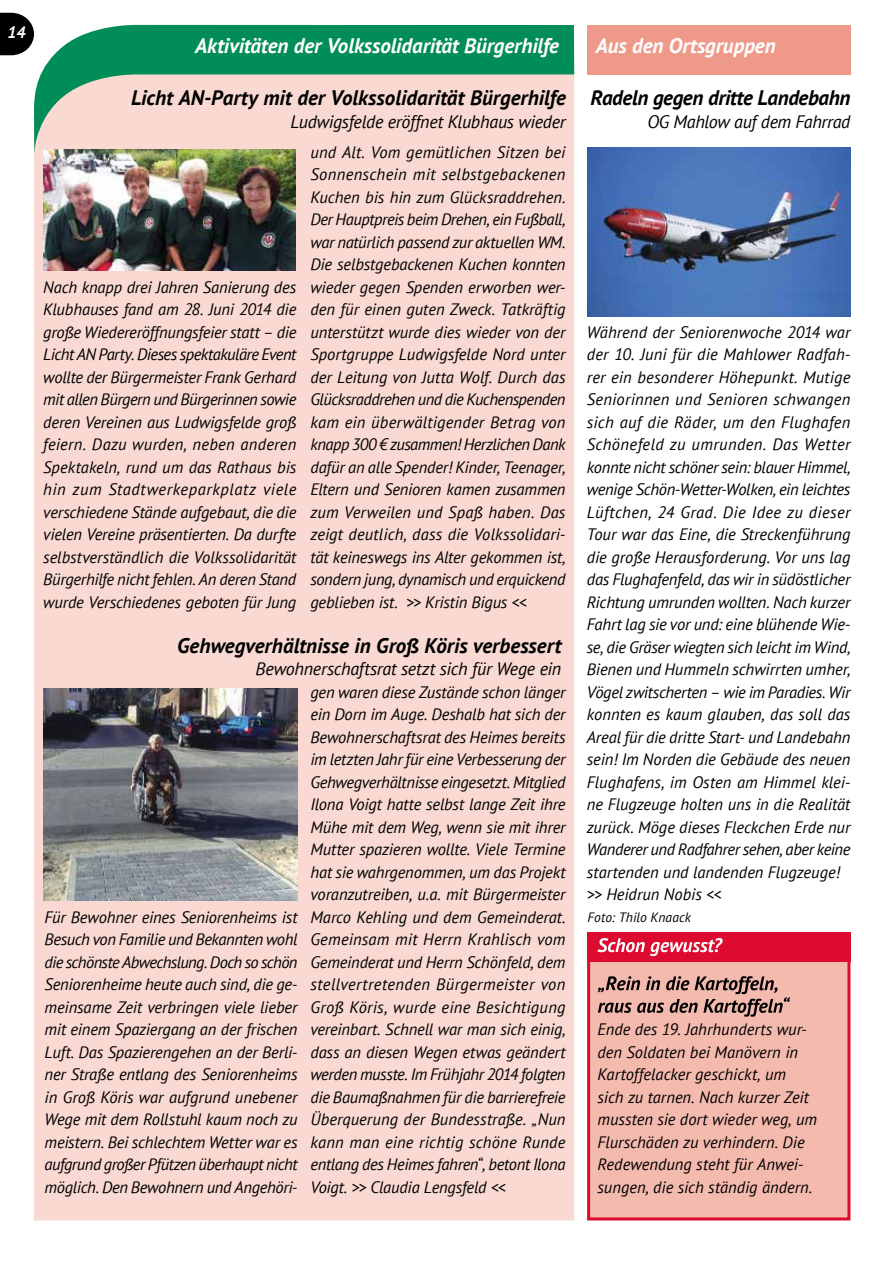
<style>
.page{position:relative;width:893px;height:1263px;background:#fff}
.page>*{position:absolute;margin:0;border:0;box-sizing:border-box;transform-origin:0 0}
.t1{font:italic 700 21px "PT Sans";color:#000}
.t2{font:italic 700 21px "PT Sans";color:#fff}
.t3{font:italic 18px "PT Sans";letter-spacing:-.015em;color:#000}
.t4{font:italic 16.5px/22.5px "PT Sans";letter-spacing:-.005em;color:#000;text-align:justify}
.t5{font:italic 700 16.5px "PT Sans";color:#fff}
.t6{font:italic 13.5px "PT Sans";letter-spacing:.005em;color:#000}
</style>
<div class="page">
<svg style="left:0;top:13px;width:33px;height:42px"></svg>
<div style="left:34px;top:155px;width:540px;height:1065px;background:#f9d9d1"></div>
<svg style="left:33px;top:24px;width:541px;height:131px;background:#98bca3"></svg>
<div style="left:587px;top:25px;width:263px;height:49px;background:#ef998b"></div>
<img style="left:44px;top:149px;width:252px;height:122px">
<img style="left:587px;top:147px;width:263px;height:170px">
<div style="left:587px;top:948px;width:263px;height:272px;background:#f5baae;border:3px solid #dd0b2f"></div>
<div style="left:587px;top:932px;width:263px;height:29px;background:#dd0b2f"></div>
<img style="left:44px;top:688px;width:253px;height:213px">
<svg style="left:598px;top:976px;width:192px;height:41px"></svg>
<svg style="left:597px;top:938px;width:126px;height:18px"></svg>
<p class="t5" style="left:8px;top:21px;width:19px">14</p>
<p class="t2" style="left:195px;top:31px;width:365px">Aktivitäten der Volkssolidarität Bürgerhilfe</p>
<p class="t2" style="left:596px;top:31px;width:181px">Aus den Ortsgruppen</p>
<p class="t1" style="left:131px;top:84px;width:436px">Licht AN-Party mit der Volkssolidarität Bürgerhilfe</p>
<p class="t3" style="left:290px;top:110px;width:277px">Ludwigsfelde eröffnet Klubhaus wieder</p>
<p class="t4" style="left:43px;top:275px;width:255px">Nach knapp drei Jahren Sanierung des Klubhauses fand am 28. Juni 2014 die große Wiedereröffnungsfeier statt – die Licht AN Party. Dieses spektakuläre Event wollte der Bürgermeister Frank Gerhard mit allen Bürgern und Bürgerinnen sowie deren Vereinen aus Ludwigsfelde groß feiern. Dazu wurden, neben anderen Spektakeln, rund um das Rathaus bis hin zum Stadtwerkeparkplatz viele verschiedene Stände aufgebaut, die die vielen Vereine präsentierten. Da durfte selbstverständlich die Volkssolidarität Bürgerhilfe nicht fehlen. An deren Stand wurde Verschiedenes geboten für Jung</p>
<p class="t4" style="left:310px;top:140px;width:257px">und Alt. Vom gemütlichen Sitzen bei Sonnenschein mit selbstgebackenen Kuchen bis hin zum Glücksraddrehen.<br>Der Hauptpreis beim Drehen, ein Fußball, war natürlich passend zur aktuellen WM.<br>Die selbstgebackenen Kuchen konnten wieder gegen Spenden erworben wer&shy;den für einen guten Zweck. Tatkräftig unterstützt wurde dies wieder von der Sportgruppe Ludwigsfelde Nord unter der Leitung von Jutta Wolf. Durch das Glücksraddrehen und die Kuchenspenden kam ein überwältigender Betrag von knapp 300 € zusammen! Herzlichen Dank dafür an alle Spender! Kinder, Teenager, Eltern und Senioren kamen zusammen zum Verweilen und Spaß haben. Das zeigt deutlich, dass die Volkssolidari&shy;tät keineswegs ins Alter gekommen ist, sondern jung, dynamisch und erquickend geblieben ist. &gt;&gt; Kristin Bigus &lt;&lt;</p>
<p class="t1" style="left:177px;top:631px;width:386px">Gehwegverhältnisse in Groß Köris verbessert</p>
<p class="t3" style="left:256px;top:657px;width:307px">Bewohnerschaftsrat setzt sich für Wege ein</p>
<p class="t4" style="left:45px;top:905px;width:255px">Für Bewohner eines Seniorenheims ist Besuch von Familie und Bekannten wohl die schönste Abwechslung. Doch so schön Seniorenheime heute auch sind, die ge&shy;meinsame Zeit verbringen viele lieber mit einem Spaziergang an der frischen Luft. Das Spazierengehen an der Berli&shy;ner Straße entlang des Seniorenheims in Groß Köris war aufgrund unebener Wege mit dem Rollstuhl kaum noch zu meistern. Bei schlechtem Wetter war es aufgrund großer Pfützen überhaupt nicht möglich. Den Bewohnern und Angehöri-</p>
<p class="t4" style="left:310px;top:680px;width:257px">gen waren diese Zustände schon länger ein Dorn im Auge. Deshalb hat sich der Bewohnerschaftsrat des Heimes bereits im letzten Jahr für eine Verbesserung der Gehwegverhältnisse eingesetzt. Mitglied Ilona Voigt hatte selbst lange Zeit ihre Mühe mit dem Weg, wenn sie mit ihrer Mutter spazieren wollte. Viele Termine hat sie wahrgenommen, um das Projekt voranzutreiben, u.a. mit Bürgermeister Marco Kehling und dem Gemeinderat.<br>Gemeinsam mit Herrn Krahlisch vom Gemeinderat und Herrn Schönfeld, dem stellvertretenden Bürgermeister von Groß Köris, wurde eine Besichtigung vereinbart. Schnell war man sich einig, dass an diesen Wegen etwas geändert werden musste. Im Frühjahr 2014 folgten die Baumaßnahmen für die barrierefreie Überquerung der Bundesstraße. „Nun kann man eine richtig schöne Runde entlang des Heimes fahren“, betont Ilona Voigt. &gt;&gt; Claudia Lengsfeld &lt;&lt;</p>
<p class="t1" style="left:590px;top:84px;width:262px">Radeln gegen dritte Landebahn</p>
<p class="t3" style="left:647px;top:110px;width:205px">OG Mahlow auf dem Fahrrad</p>
<p class="t4" style="left:587px;top:320px;width:265px;text-align:left">Während der Seniorenwoche 2014 war der 10. Juni für die Mahlower Radfah&shy;rer ein besonderer Höhepunkt. Mutige Seniorinnen und Senioren schwangen sich auf die Räder, um den Flughafen Schönefeld zu umrunden. Das Wetter konnte nicht schöner sein: blauer Himmel, wenige Schön-Wetter-Wolken, ein leichtes Lüftchen, 24 Grad. Die Idee zu dieser Tour war das Eine, die Streckenführung die große Herausforderung. Vor uns lag das Flughafenfeld, das wir in südöstlicher Richtung umrunden wollten. Nach kurzer Fahrt lag sie vor und: eine blühende Wie&shy;se, die Gräser wiegten sich leicht im Wind, Bienen und Hummeln schwirrten umher, Vögel zwitscherten – wie im Paradies. Wir konnten es kaum glauben, das soll das Areal für die dritte Start- und Landebahn sein! Im Norden die Gebäude des neuen Flughafens, im Osten am Himmel klei&shy;ne Flugzeuge holten uns in die Realität zurück. Möge dieses Fleckchen Erde nur Wanderer und Radfahrer sehen, aber keine startenden und landenden Flugzeuge! &gt;&gt; Heidrun Nobis &lt;&lt;</p>
<p class="t6" style="left:588px;top:908px;width:105px">Foto: Thilo Knaack</p>
<p class="t4" style="left:597px;top:1018px;width:221px;text-align:left">Ende des 19. Jahrhunderts wur&shy;den Soldaten bei Manövern in<br>Kartoffelacker geschickt, um<br>sich zu tarnen. Nach kurzer Zeit mussten sie dort wieder weg, um<br>Flurschäden zu verhindern. Die<br>Redewendung steht für Anwei&shy;sungen, die sich ständig ändern.</p>
</div>
